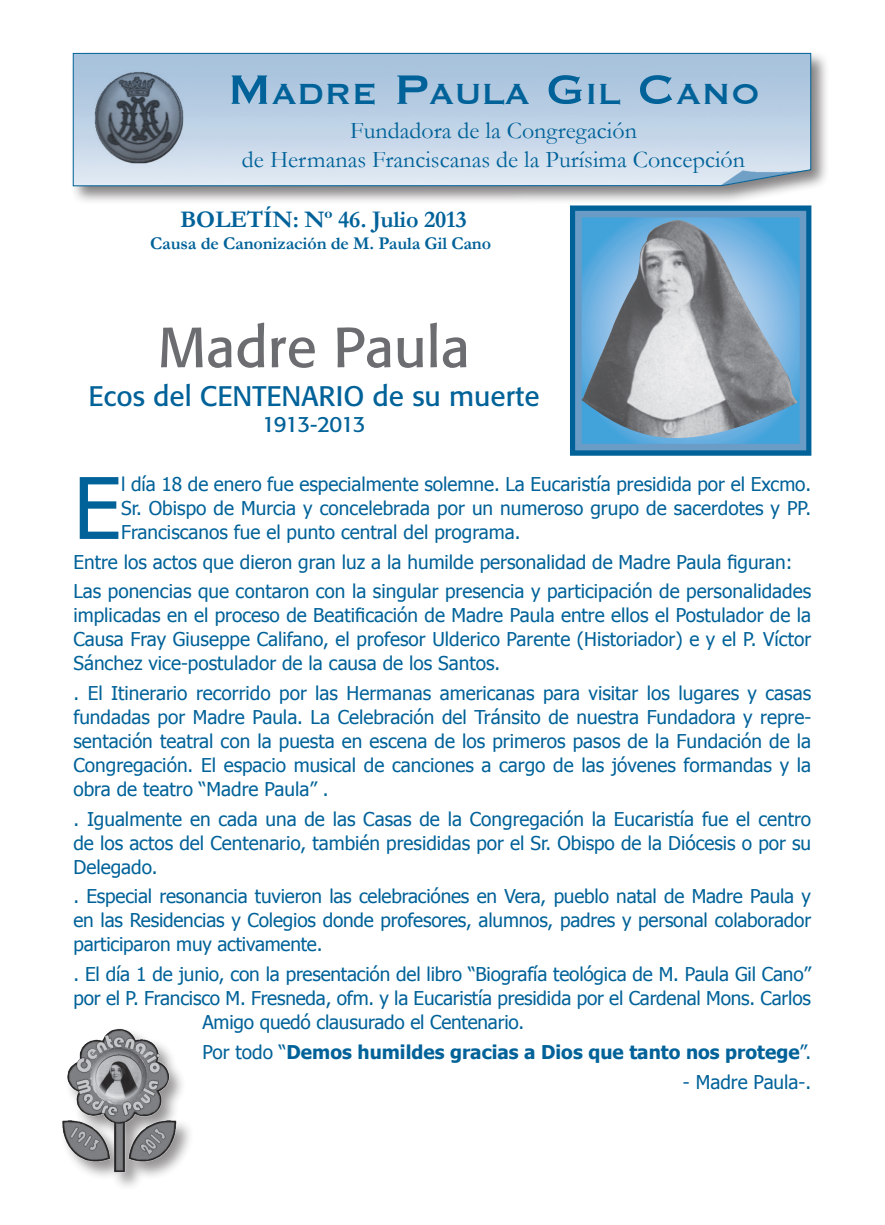
<style>
.page{position:relative;width:885px;height:1225px;background:#fff}
.page>*{position:absolute;margin:0;border:0;box-sizing:border-box;transform-origin:0 0}
.t1{font:85px "Tahoma";color:#006299}
.t2{font:56px "Formata";color:#6c6d70}
.t3{font:37.8px "Copperplate";color:#006299}
.t4{font:28px "Formata";color:#006299}
.t5{font:24px/28.8px "Garamond";color:#006299;text-align:center}
.t6{font:700 24px "Garamond";letter-spacing:-.01em;color:#006299}
.t7{font:22px "Formata";letter-spacing:-.05em;color:#006299}
.t8{font:19px/24px "Tahoma";color:#006299;text-align:justify}
.t9{font:700 19px "Tahoma";color:#006299}
.t10{font:700 18px "Garamond";letter-spacing:-.01em;color:#006299}
.s1{font-size:54px}
.s2{font-weight:400}
</style>
<div class="page">
<div style="left:70px;top:50px;width:759px;height:155px;background:#231f20;opacity:.56"></div>
<svg style="left:72px;top:52px;width:739px;height:135px;background:#bbcfe3"></svg>
<img style="left:83px;top:63px;width:109px;height:111px">
<div style="left:570px;top:205px;width:241px;height:251px;border:7px solid #006299"></div>
<div style="left:575px;top:211px;width:231px;height:239px;border:7px solid #6a9cc5"></div>
<img style="left:581px;top:220px;width:218px;height:229px">
<div style="left:60px;top:1026px;width:135px;height:164px;background:#231f20;opacity:.48"></div>
<img style="left:60px;top:1026px;width:121px;height:152px">
<h3 class="t3" style="left:227px;top:69px;width:534px"><span class="s1">M</span>adre <span class="s1">P</span>aula <span class="s1">G</span>il <span class="s1">C</span>ano</h3>
<p class="t5" style="left:242px;top:116px;width:504px">Fundadora de la Congregación<br>de Hermanas Franciscanas de la Purísima Concepción</p>
<p class="t6" style="left:180px;top:205px;width:288px">BOLETÍN: Nº 46. Julio 2013</p>
<p class="t10" style="left:150px;top:233px;width:342px">Causa de Canonización de M. Paula Gil Cano</p>
<h2 class="t2" style="left:158px;top:313px;width:313px">Madre Paula</h2>
<h3 class="t4" style="left:88px;top:379px;width:452px">Ecos del CENTENARIO de su muerte</h3>
<p class="t7" style="left:262px;top:411px;width:105px">1913-2013</p>
<h1 class="t1" style="left:73px;top:454px;width:49px">E</h1>
<p class="t8" style="left:121px;top:471px;width:691px">l día 18 de enero fue especialmente solemne. La Eucaristía presidida por el Excmo.<br>Sr. Obispo de Murcia y concelebrada por un numeroso grupo de sacerdotes y PP.<br>Franciscanos fue el punto central del programa.</p>
<p class="t8" style="left:73px;top:546px;width:739px;line-height:29.6px">Entre los actos que dieron gran luz a la humilde personalidad de Madre Paula figuran:<br>Las ponencias que contaron con la singular presencia y participación de personalidades</p>
<p class="t8" style="left:73px;top:603px;width:739px">implicadas en el proceso de Beatificación de Madre Paula entre ellos el Postulador de la Causa Fray Giuseppe Califano, el profesor Ulderico Parente (Historiador) e y el P. Víctor Sánchez vice-postulador de la causa de los Santos.</p>
<p class="t8" style="left:73px;top:680px;width:739px">. El Itinerario recorrido por las Hermanas americanas para visitar los lugares y casas fundadas por Madre Paula. La Celebración del Tránsito de nuestra Fundadora y repre&shy;sentación teatral con la puesta en escena de los primeros pasos de la Fundación de la Congregación. El espacio musical de canciones a cargo de las jóvenes formandas y la obra de teatro “Madre Paula” .</p>
<p class="t8" style="left:73px;top:806px;width:739px">. Igualmente en cada una de las Casas de la Congregación la Eucaristía fue el centro de los actos del Centenario, también presididas por el Sr. Obispo de la Diócesis o por su Delegado.</p>
<p class="t8" style="left:73px;top:884px;width:739px">. Especial resonancia tuvieron las celebraciónes en Vera, pueblo natal de Madre Paula y en las Residencias y Colegios donde profesores, alumnos, padres y personal colaborador participaron muy activamente.</p>
<p class="t8" style="left:73px;top:961px;width:739px">. El día 1 de junio, con la presentación del libro “Biografía teológica de M. Paula Gil Cano”</p>
<p class="t8" style="left:73px;top:985px;width:739px">por el P. Francisco M. Fresneda, ofm. y la Eucaristía presidida por el Cardenal Mons. Carlos</p>
<p class="t8" style="left:202px;top:1009px;width:323px">Amigo quedó clausurado el Centenario.</p>
<p class="t9" style="left:202px;top:1039px;width:610px"><span class="s2">Por todo “</span>Demos humildes gracias a Dios que tanto nos protege<span class="s2">”.</span></p>
<p class="t8" style="left:683px;top:1069px;width:130px">- Madre Paula-.</p>
</div>
